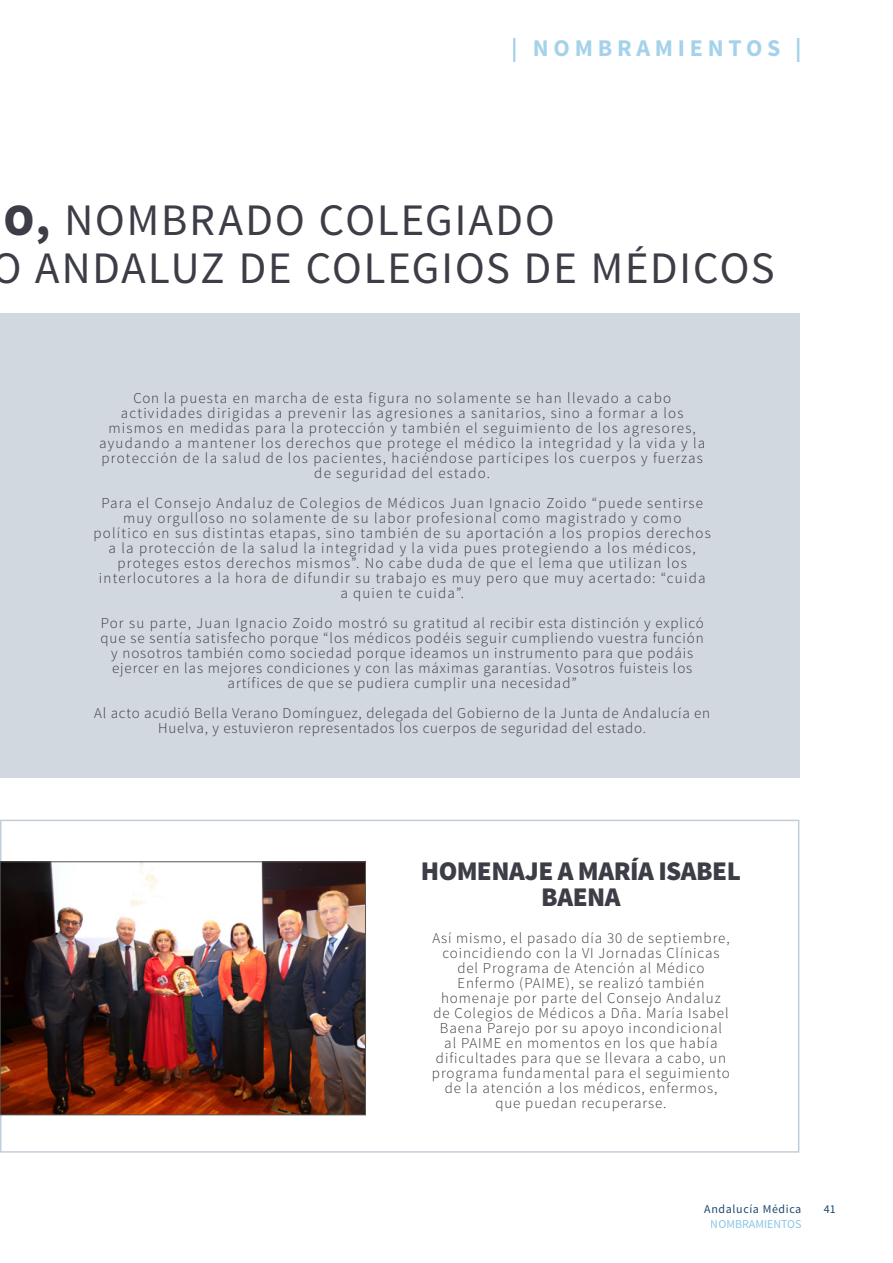
<style>
.page{position:relative;width:893px;height:1263px;background:#fff}
.page>*{position:absolute;margin:0;border:0;box-sizing:border-box;transform-origin:0 0}
.t1{font:45px/47.2px "Source Sans Pro";letter-spacing:.045em;color:#3c3d46}
.title_-_Copia_2{font:900 27px/25.5px "Source Sans Pro";letter-spacing:-.02em;color:#3c3d46;text-align:center}
.t2{font:700 24px "Source Sans Pro";letter-spacing:.2em;color:#8ec6e6}
.And_Med_Magazine{font:300 15px/15px "Source Sans Pro";letter-spacing:.06em;color:#3c3c3b;text-align:center}
.And_Med_Magazine-2{font:300 15px/15px "Source Sans Pro";letter-spacing:.08em;color:#3c3c3b;text-align:center}
.t3{font:12px "Source Sans Pro";letter-spacing:.05em;color:#1e4971}
.t4{font:12px "Source Sans Pro";color:#6cb8de}
.s1{font-weight:900}
</style>
<div class="page">
<div style="left:0;top:313px;width:799px;height:465px;background:#d1d8df"></div>
<img style="left:2px;top:863px;width:362px;height:250px">
<div style="left:0;top:861px;width:366px;height:254px;border:1px solid #575756"></div>
<h3 class="t2" style="left:512px;top:33px;width:291px">| NOMBRAMIENTOS |</h3>
<h1 class="t1" style="left:-8px;top:198px;width:784px"><span class="s1">O,</span> NOMBRADO COLEGIADO<br>O ANDALUZ DE COLEGIOS DE MÉDICOS</h1>
<p class="And_Med_Magazine-2" style="left:99px;top:390px;width:607px">Con la puesta en marcha de esta figura no solamente se han llevado a cabo actividades dirigidas a prevenir las agresiones a sanitarios, sino a formar a los mismos en medidas para la protección y también el seguimiento de los agresores, ayudando a mantener los derechos que protege el médico la integridad y la vida y la protección de la salud de los pacientes, haciéndose partícipes los cuerpos y fuerzas de seguridad del estado.</p>
<p class="And_Med_Magazine-2" style="left:94px;top:495px;width:619px">Para el Consejo Andaluz de Colegios de Médicos Juan Ignacio Zoido “puede sentirse muy orgulloso no solamente de su labor profesional como magistrado y como<br>político en sus distintas etapas, sino también de su aportación a los propios derechos a la protección de la salud la integridad y la vida pues protegiendo a los médicos, proteges estos derechos mismos”. No cabe duda de que el lema que utilizan los interlocutores a la hora de difundir su trabajo es muy pero que muy acertado: “cuida a quien te cuida”.</p>
<p class="And_Med_Magazine" style="left:101px;top:615px;width:605px">Por su parte, Juan Ignacio Zoido mostró su gratitud al recibir esta distinción y explicó que se sentía satisfecho porque “los médicos podéis seguir cumpliendo vuestra función y nosotros también como sociedad porque ideamos un instrumento para que podáis ejercer en las mejores condiciones y con las máximas garantías. Vosotros fuisteis los artífices de que se pudiera cumplir una necesidad”</p>
<p class="And_Med_Magazine" style="left:94px;top:705px;width:618px">Al acto acudió Bella Verano Domínguez, delegada del Gobierno de la Junta de Andalucía en<br>Huelva, y estuvieron representados los cuerpos de seguridad del estado.</p>
<p class="title_-_Copia_2" style="left:421px;top:860px;width:322px">HOMENAJE A MARÍA ISABEL<br>BAENA</p>
<p class="And_Med_Magazine" style="left:432px;top:930px;width:300px">Así mismo, el pasado día 30 de septiembre, coincidiendo con la VI Jornadas Clínicas del Programa de Atención al Médico Enfermo (PAIME), se realizó también homenaje por parte del Consejo Andaluz de Colegios de Médicos a Dña. María Isabel Baena Parejo por su apoyo incondicional<br>al PAIME en momentos en los que había dificultades para que se llevara a cabo, un programa fundamental para el seguimiento de la atención a los médicos, enfermos, que puedan recuperarse.</p>
<p class="t3" style="left:704px;top:1201px;width:99px">Andalucía Médica</p>
<p class="t3" style="left:824px;top:1201px;width:13px">41</p>
<p class="t4" style="left:711px;top:1216px;width:92px">NOMBRAMIENTOS</p>
</div>
